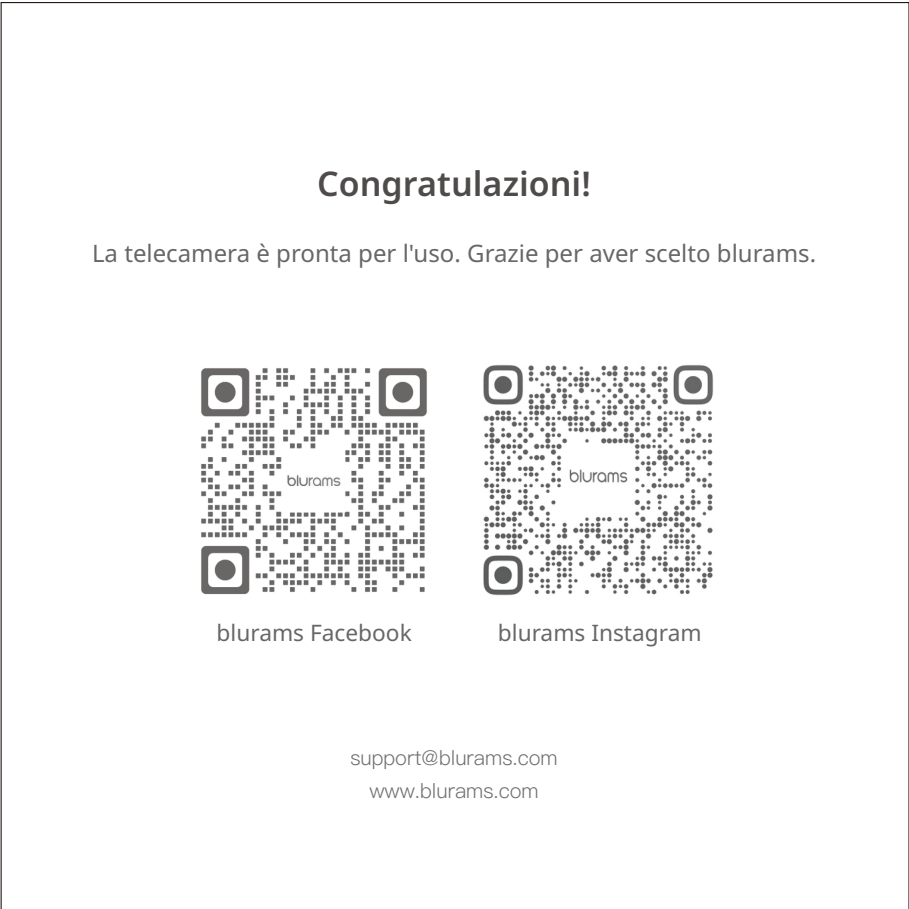
<style>
.page{position:relative;width:909px;height:909px;background:#fff}
.page>*{position:absolute;margin:0;border:0;box-sizing:border-box;transform-origin:0 0}
.t1{font:600 34px "Noto Sans";color:#4e4b4a}
.t2{font:24px "Noto Sans";color:#676767}
.t3{font:22.8px "Noto Sans";color:#686767}
.t4{font:300 20.4px "Ping Fang SC";color:#717071}
</style>
<div class="page">
<img style="left:201px;top:368px;width:226px;height:227px">
<img style="left:483px;top:365px;width:231px;height:231px">
<h1 class="t1" style="left:317px;top:164px;width:275px">Congratulazioni!</h1>
<p class="t2" style="left:92px;top:240px;width:725px">La telecamera è pronta per l'uso. Grazie per aver scelto blurams.</p>
<p class="t3" style="left:216px;top:619px;width:197px">blurams Facebook</p>
<p class="t3" style="left:497px;top:619px;width:205px">blurams Instagram</p>
<p class="t4" style="left:350px;top:745px;width:208px">support@blurams.com</p>
<p class="t4" style="left:369px;top:778px;width:171px">www.blurams.com</p>
</div>
